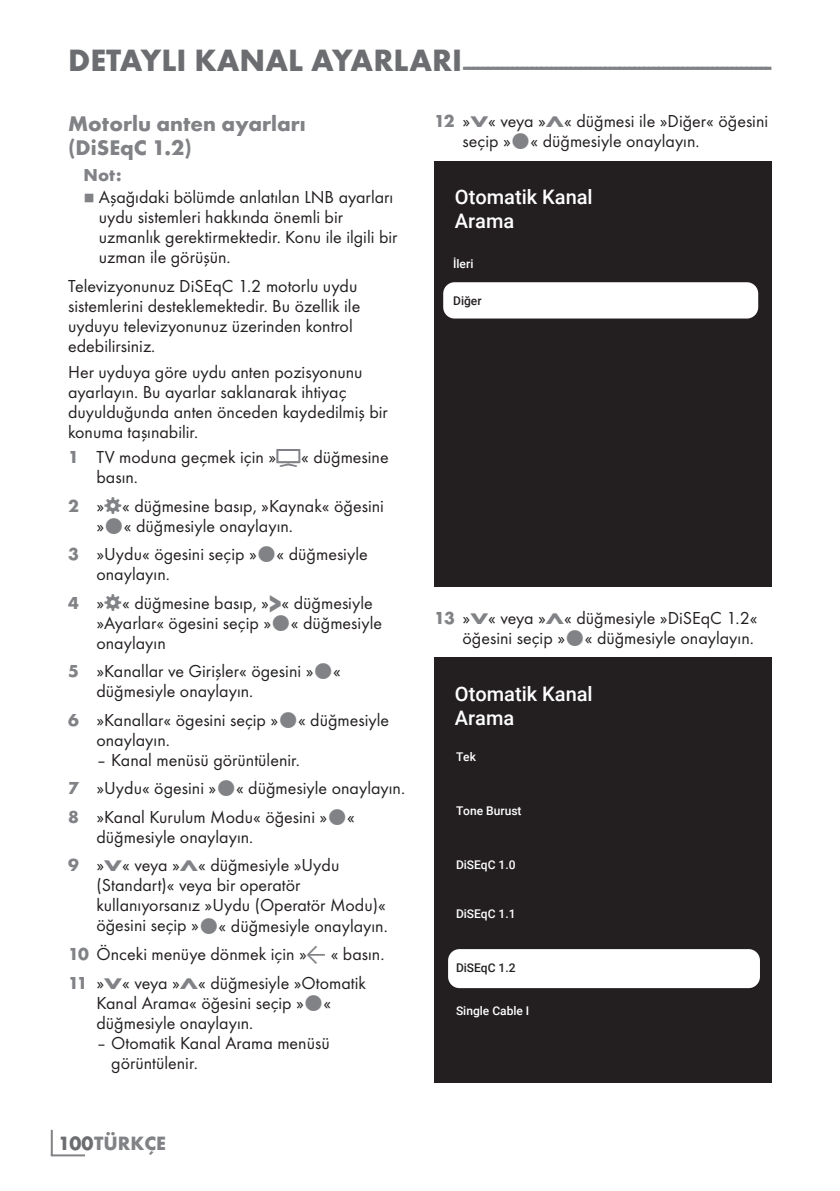
<style>
.page{position:relative;width:840px;height:1191px;background:#fff}
.page>*{position:absolute;margin:0;border:0;box-sizing:border-box;transform-origin:0 0}
.t1{font:700 24px "Futura TOT";color:#808285}
.t2{font:700 22px/24px "Futura TOT";color:#808285}
.t3{font:500 20px/24px "Roboto";color:#fff}
.t4{font:700 20px "Futura TOT";color:#808285}
.t5{font:18px/20px "Futura TOT Boo";color:#231f20}
.t6{font:700 18px "Futura TOT";color:#808285}
.t7{font:500 12px "Roboto";color:#fff}
.t8{font:500 12px "Roboto";color:#231f20}
.t9{font:8px "Grund Son Se";color:#808285}
.s1{font-size:32px;color:#6c6d70}
.s2{font-family:"Futura TOT";font-weight:700;color:#808285}
.s3{font-family:"Arcelik TS9 Android";font-size:32px;color:#808285}
.s4{font-family:"Futura TOT";font-weight:700;font-size:27.2px;color:#808285}
.s5{font-family:"Futura TOT";font-weight:700;font-size:16px;color:#808285}
.s6{font-family:"Arcelik TS9 Android";font-size:20px;color:#808285}
.s7{color:#6c6d70}
</style>
<div class="page">
<hr style="left:51px;top:1129px;width:2px;height:26px;background:#808285">
<hr style="left:51px;top:1154px;width:34px;height:2px;background:#808285">
<div style="left:434px;top:161px;width:337px;height:425px;background:#231f20"></div>
<div style="left:443px;top:282px;width:314px;height:36px;background:#fff;border-radius:11px"></div>
<div style="left:434px;top:657px;width:337px;height:426px;background:#231f20"></div>
<div style="left:448px;top:949px;width:311px;height:39px;background:#fff;border-radius:11px"></div>
<h1 class="t1" style="left:68px;top:51px;width:704px"><span class="s1">DETAYLI KANAL AYARLARI</span>---------------------------------------------------------------</h1>
<p class="t2" style="left:68px;top:111px;width:239px">Motorlu anten ayarları (DiSEqC 1.2)</p>
<p class="t6" style="left:83px;top:163px;width:40px">Not:</p>
<p class="t9" style="left:83px;top:194px;width:13px">7</p>
<p class="t5" style="left:99px;top:187px;width:300px">Aşağıdaki bölümde anlatılan LNB ayarları uydu sistemleri hakkında önemli bir uzmanlık gerektirmektedir. Konu ile ilgili bir uzman ile görüşün.</p>
<p class="t5" style="left:68px;top:276px;width:293px">Televizyonunuz DiSEqC 1.2 motorlu uydu sistemlerini desteklemektedir. Bu özellik ile uyduyu televizyonunuz üzerinden kontrol edebilirsiniz.</p>
<p class="t5" style="left:68px;top:361px;width:321px">Her uyduya göre uydu anten pozisyonunu ayarlayın. Bu ayarlar saklanarak ihtiyaç duyulduğunda anten önceden kaydedilmiş bir konuma taşınabilir.</p>
<p class="t5" style="left:96px;top:447px;width:293px;text-indent:-28px"><span class="s2">1</span> TV moduna geçmek için »<span class="s3">H</span>« düğmesine basın.</p>
<p class="t5" style="left:96px;top:496px;width:289px;text-indent:-28px"><span class="s2">2</span> » « düğmesine basıp, »Kaynak« öğesini » « düğmesiyle onaylayın.</p>
<p class="t5" style="left:96px;top:544px;width:273px;text-indent:-28px"><span class="s2">3</span> »Uydu« ögesini seçip » « düğmesiyle onaylayın.</p>
<p class="t5" style="left:96px;top:593px;width:287px;text-indent:-28px"><span class="s2">4</span> » « düğmesine basıp, »<span class="s4">&gt;</span>« düğmesiyle »Ayarlar« ögesini seçip » « düğmesiyle onaylayın</p>
<p class="t5" style="left:96px;top:661px;width:246px;text-indent:-28px"><span class="s2">5</span> »Kanallar ve Girişler« ögesini » « düğmesiyle onaylayın.</p>
<p class="t5" style="left:96px;top:710px;width:294px;text-indent:-28px"><span class="s2">6</span> »Kanallar« ögesini seçip » « düğmesiyle onaylayın.</p>
<p class="t5" style="left:68px;top:745px;width:338px;line-height:28.6px;text-indent:28px">– Kanal menüsü görüntülenir.<br><span class="s2">7</span> »Uydu« ögesini » « düğmesiyle onaylayın.<br><span class="s2">8</span> »Kanal Kurulum Modu« öğesini » «</p>
<p class="t5" style="left:68px;top:822px;width:273px;line-height:28.6px;text-indent:28px">düğmesiyle onaylayın.<br><span class="s2">9</span> »<span class="s5">V</span>« veya »<span class="s5">Λ</span>« düğmesiyle »Uydu</p>
<p class="t5" style="left:96px;top:875px;width:293px">(Standart)« veya bir operatör kullanıyorsanız »Uydu (Operatör Modu)« öğesini seçip » « düğmesiyle onaylayın.</p>
<p class="t5" style="left:68px;top:939px;width:318px;line-height:28.4px"><span class="s2">10</span> Önceki menüye dönmek için »<span class="s6">a</span> « basın.<br><span class="s2">11</span> »<span class="s5">V</span>« veya »<span class="s5">Λ</span>« düğmesiyle »Otomatik</p>
<p class="t5" style="left:96px;top:992px;width:236px">Kanal Arama« öğesini seçip » « düğmesiyle onaylayın.</p>
<p class="t5" style="left:111px;top:1032px;width:220px;text-indent:-15px">– Otomatik Kanal Arama menüsü görüntülenir.</p>
<p class="t4" style="left:58px;top:1131px;width:109px"><span class="s7">100</span>TÜRKÇE</p>
<p class="t5" style="left:462px;top:111px;width:307px;text-indent:-28px"><span class="s2">12</span> »<span class="s5">V</span>« veya »<span class="s5">Λ</span>« düğmesi ile »Diğer« öğesini seçip » « düğmesiyle onaylayın.</p>
<p class="t3" style="left:454px;top:184px;width:139px">Otomatik Kanal<br>Arama</p>
<p class="t7" style="left:453px;top:255px;width:22px">İleri</p>
<p class="t8" style="left:453px;top:292px;width:30px">Diğer</p>
<p class="t5" style="left:434px;top:608px;width:325px;text-align:right"><span class="s2">13</span> »<span class="s5">V</span>« veya »<span class="s5">Λ</span>« düğmesiyle »DiSEqC 1.2« öğesini seçip » « düğmesiyle onaylayın.</p>
<p class="t3" style="left:454px;top:681px;width:139px">Otomatik Kanal<br>Arama</p>
<p class="t7" style="left:456px;top:748px;width:21px">Tek</p>
<p class="t7" style="left:456px;top:802px;width:67px">Tone Burust</p>
<p class="t7" style="left:456px;top:856px;width:61px">DiSEqC 1.0</p>
<p class="t7" style="left:456px;top:905px;width:61px">DiSEqC 1.1</p>
<p class="t8" style="left:456px;top:959px;width:61px">DiSEqC 1.2</p>
<p class="t7" style="left:456px;top:1002px;width:75px">Single Cable I</p>
</div>
